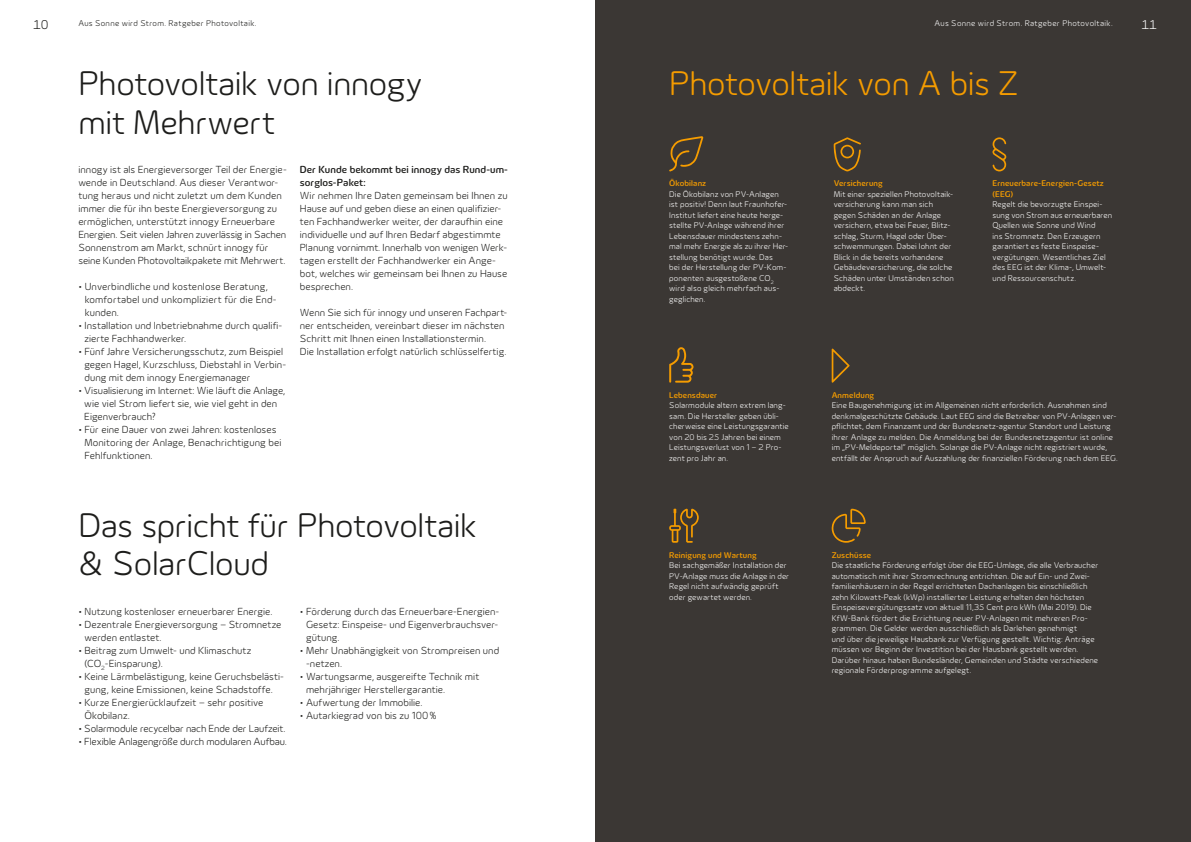
<style>
.page{position:relative;width:1191px;height:842px;background:#fff}
.page>*{position:absolute;margin:0;border:0;box-sizing:border-box;transform-origin:0 0}
.t1{font:300 35px/38.5px "Innogy";letter-spacing:-.01em;color:#1d1d1b}
.t2{font:300 35px "Innogy";letter-spacing:-.01em;color:#f59c00}
.t3{font:300 13px "Innogy";color:#1d1d1b}
.t4{font:300 13px "Innogy";color:#fff}
.t5{font:300 10.5px/13px "Innogy";color:#1d1d1b}
.t6{font:500 10.5px/13px "Innogy";letter-spacing:.005em;color:#1d1d1b}
.t7{font:300 8.5px/10.5px "Innogy";letter-spacing:.015em;color:#fff}
.t8{font:500 8.5px/10.5px "Innogy";letter-spacing:.015em;color:#f59c00}
.t9{font:300 8.5px "Innogy";letter-spacing:.04em;color:#1d1d1b}
.t10{font:300 8.5px "Innogy";letter-spacing:.04em;color:#fff}
</style>
<div class="page">
<div style="left:595px;top:0;width:596px;height:842px;background:#3b3734"></div>
<svg style="left:669px;top:136px;width:34px;height:35px"></svg>
<svg style="left:669px;top:509px;width:30px;height:34px"></svg>
<svg style="left:992px;top:137px;width:14px;height:35px"></svg>
<svg style="left:833px;top:137px;width:28px;height:34px"></svg>
<svg style="left:831px;top:509px;width:34px;height:34px"></svg>
<svg style="left:831px;top:349px;width:18px;height:34px"></svg>
<svg style="left:669px;top:347px;width:24px;height:36px"></svg>
<h2 class="t3" style="left:33px;top:20px;width:17px">10</h2>
<p class="t9" style="left:78px;top:20px;width:180px">Aus Sonne wird Strom. Ratgeber Photovoltaik.</p>
<p class="t10" style="left:934px;top:20px;width:180px">Aus Sonne wird Strom. Ratgeber Photovoltaik.</p>
<h2 class="t4" style="left:1141px;top:20px;width:17px">11</h2>
<h1 class="t1" style="left:78px;top:67px;width:345px">Photovoltaik von innogy mit Mehrwert</h1>
<p class="t5" style="left:78px;top:164px;width:210px">innogy ist als Energieversorger Teil der Energie&shy;wende in Deutschland. Aus dieser Verantwor&shy;tung heraus und nicht zuletzt um dem Kunden immer die für ihn beste Energieversorgung zu ermöglichen, unterstützt innogy Erneuerbare Energien. Seit vielen Jahren zuverlässig in Sachen Sonnenstrom am Markt, schnürt innogy für seine Kunden Photovoltaikpakete mit Mehrwert.</p>
<p class="t5" style="left:85px;top:281px;width:193px;text-indent:-6px">• Unverbindliche und kostenlose Beratung, komfortabel und unkompliziert für die End&shy;kunden.</p>
<p class="t5" style="left:84px;top:320px;width:199px;text-indent:-6px">• Installation und lnbetriebnahme durch qualifi&shy;zierte Fachhandwerker.</p>
<p class="t5" style="left:84px;top:346px;width:203px;text-indent:-6px">• Fünf Jahre Versicherungsschutz, zum Beispiel gegen Hagel, Kurzschluss, Diebstahl in Verbin&shy;dung mit dem innogy Energiemanager</p>
<p class="t5" style="left:84px;top:385px;width:202px;text-indent:-6px">• Visualisierung im Internet: Wie läuft die Anlage, wie viel Strom liefert sie, wie viel geht in den<br>Eigenverbrauch?</p>
<p class="t5" style="left:84px;top:424px;width:198px;text-indent:-6px">• Für eine Dauer von zwei Jahren: kostenloses<br>Monitoring der Anlage, Benachrichtigung bei<br>Fehlfunktionen.</p>
<p class="t6" style="left:300px;top:164px;width:210px">Der Kunde bekommt bei innogy das Rund-um&shy;sorglos-Paket:</p>
<p class="t5" style="left:300px;top:190px;width:209px">Wir nehmen Ihre Daten gemeinsam bei Ihnen zu Hause auf und geben diese an einen qualifizier&shy;ten Fachhandwerker weiter, der daraufhin eine individuelle und auf Ihren Bedarf abgestimmte Planung vornimmt. Innerhalb von wenigen Werk&shy;tagen erstellt der Fachhandwerker ein Ange&shy;bot, welches wir gemeinsam bei Ihnen zu Hause besprechen.</p>
<p class="t5" style="left:300px;top:307px;width:209px">Wenn Sie sich für innogy und unseren Fachpart&shy;ner entscheiden, vereinbart dieser im nächsten Schritt mit Ihnen einen Installationstermin.<br>Die Installation erfolgt natürlich schlüsselfertig.</p>
<h1 class="t1" style="left:78px;top:509px;width:400px">Das spricht für Photovoltaik &amp; SolarCloud</h1>
<p class="t5" style="left:78px;top:606px;width:196px">• Nutzung kostenloser erneuerbarer Energie.</p>
<p class="t5" style="left:84px;top:619px;width:198px;text-indent:-6px">• Dezentrale Energieversorgung – Stromnetze werden entlastet.</p>
<p class="t5" style="left:84px;top:645px;width:168px;text-indent:-6px">• Beitrag zum Umwelt- und Klimaschutz (CO<sub>2</sub>-Einsparung).</p>
<p class="t5" style="left:78px;top:671px;width:207px;text-align:center">• Keine Lärmbelästigung, keine Geruchsbelästi&shy;gung, keine Emissionen, keine Schadstoffe.</p>
<p class="t5" style="left:84px;top:697px;width:181px;text-indent:-6px">• Kurze Energierücklaufzeit – sehr positive<br>Ökobilanz.</p>
<p class="t5" style="left:78px;top:723px;width:209px">• Solarmodule recycelbar nach Ende der Laufzeit.</p>
<p class="t5" style="left:78px;top:736px;width:210px">• Flexible Anlagengröße durch modularen Aufbau.</p>
<p class="t5" style="left:306px;top:606px;width:195px;text-align:justify;text-indent:-6px">• Förderung durch das Erneuerbare-Energien-Gesetz: Einspeise- und Eigenverbrauchsver&shy;gütung.</p>
<p class="t5" style="left:306px;top:645px;width:195px;text-indent:-6px">• Mehr Unabhängigkeit von Strompreisen und -netzen.</p>
<p class="t5" style="left:306px;top:671px;width:175px;text-indent:-6px">• Wartungsarme, ausgereifte Technik mit mehrjähriger Herstellergarantie.</p>
<p class="t5" style="left:300px;top:697px;width:124px">• Aufwertung der Immobilie.</p>
<p class="t5" style="left:300px;top:710px;width:138px">• Autarkiegrad von bis zu 100 %</p>
<h1 class="t2" style="left:669px;top:70px;width:351px">Photovoltaik von A bis Z</h1>
<p class="t8" style="left:669px;top:179px;width:39px">Ökobilanz</p>
<p class="t7" style="left:669px;top:190px;width:121px">Die Ökobilanz von PV-Anlagen ist positiv! Denn laut Fraunhofer-<br>Institut liefert eine heute herge&shy;stellte PV-Anlage während ihrer<br>Lebensdauer mindestens zehn&shy;mal mehr Energie als zu ihrer Her&shy;stellung benötigt wurde. Das<br>bei der Herstellung der PV-Kom&shy;ponenten ausgestoßene CO<sub>2 </sub>wird also gleich mehrfach aus&shy;geglichen.</p>
<p class="t8" style="left:669px;top:390px;width:49px">Lebensdauer</p>
<p class="t7" style="left:669px;top:401px;width:121px">Solarmodule altern extrem lang&shy;sam. Die Hersteller geben übli&shy;cher weise eine Leistungsgarantie von 20 bis 25 Jahren bei einem<br>Leistungsverlust von 1 – 2 Pro&shy;zent pro Jahr an.</p>
<p class="t8" style="left:669px;top:550px;width:89px">Reinigung und Wartung</p>
<p class="t7" style="left:669px;top:561px;width:122px">Bei sachgemäßer Installation der<br>PV-Anlage muss die Anlage in der<br>Regel nicht aufwändig geprüft oder gewartet werden.</p>
<p class="t8" style="left:833px;top:179px;width:51px">Versicherung</p>
<p class="t7" style="left:833px;top:190px;width:122px">Mit einer speziellen Photovoltaik&shy;versicherung kann man sich gegen Schäden an der Anlage versichern, etwa bei Feuer, Blitz&shy;schlag, Sturm, Hagel oder Über&shy;schwemmungen. Dabei lohnt der<br>Blick in die bereits vorhandene<br>Gebäudeversicherung, die solche<br>Schäden unter Umständen schon abdeckt.</p>
<p class="t8" style="left:992px;top:179px;width:113px">Erneuerbare-Energien-Gesetz (EEG)</p>
<p class="t7" style="left:992px;top:200px;width:121px">Regelt die bevorzugte Einspei&shy;sung von Strom aus erneuerbaren<br>Quellen wie Sonne und Wind<br>ins Stromnetz. Den Erzeugern garantiert es feste Einspeise&shy;vergütungen. Wesentliches Ziel des EEG ist der Klima-, Umwelt&shy;und Ressourcenschutz.</p>
<p class="t8" style="left:831px;top:390px;width:44px">Anmeldung</p>
<p class="t7" style="left:831px;top:401px;width:287px">Eine Baugenehmigung ist im Allgemeinen nicht erforderlich. Ausnahmen sind denkmalgeschützte Gebäude. Laut EEG sind die Betreiber von PV-Anlagen ver&shy;pflichtet, dem Finanzamt und der Bundesnetz-agentur Standort und Leistung ihrer Anlage zu melden. Die Anmeldung bei der Bundesnetzagentur ist online im „PV-Meldeportal“ möglich. Solange die PV-Anlage nicht registriert wurde, entfällt der Anspruch auf Auszahlung der finanziellen Förderung nach dem EEG.</p>
<p class="t8" style="left:831px;top:550px;width:41px">Zuschüsse</p>
<p class="t7" style="left:831px;top:561px;width:268px">Die staatliche Förderung erfolgt über die EEG-Umlage, die alle Verbraucher automatisch mit ihrer Stromrechnung entrichten. Die auf Ein- und Zwei&shy;familienhäusern in der Regel errichteten Dachanlagen bis einschließlich zehn Kilowatt-Peak (kWp) installierter Leistung erhalten den höchsten Einspeisevergütungssatz von aktuell 11,35 Cent pro kWh (Mai 2019). Die KfW-Bank fördert die Errichtung neuer PV-Anlagen mit mehreren Pro&shy;grammen. Die Gelder werden ausschließlich als Darlehen genehmigt<br>und über die jeweilige Hausbank zur Verfügung gestellt. Wichtig: Anträge müssen vor Beginn der Investition bei der Hausbank gestellt werden.<br>Darüber hinaus haben Bundesländer, Gemeinden und Städte verschiedene regio nale Förderprogramme aufgelegt.</p>
</div>
